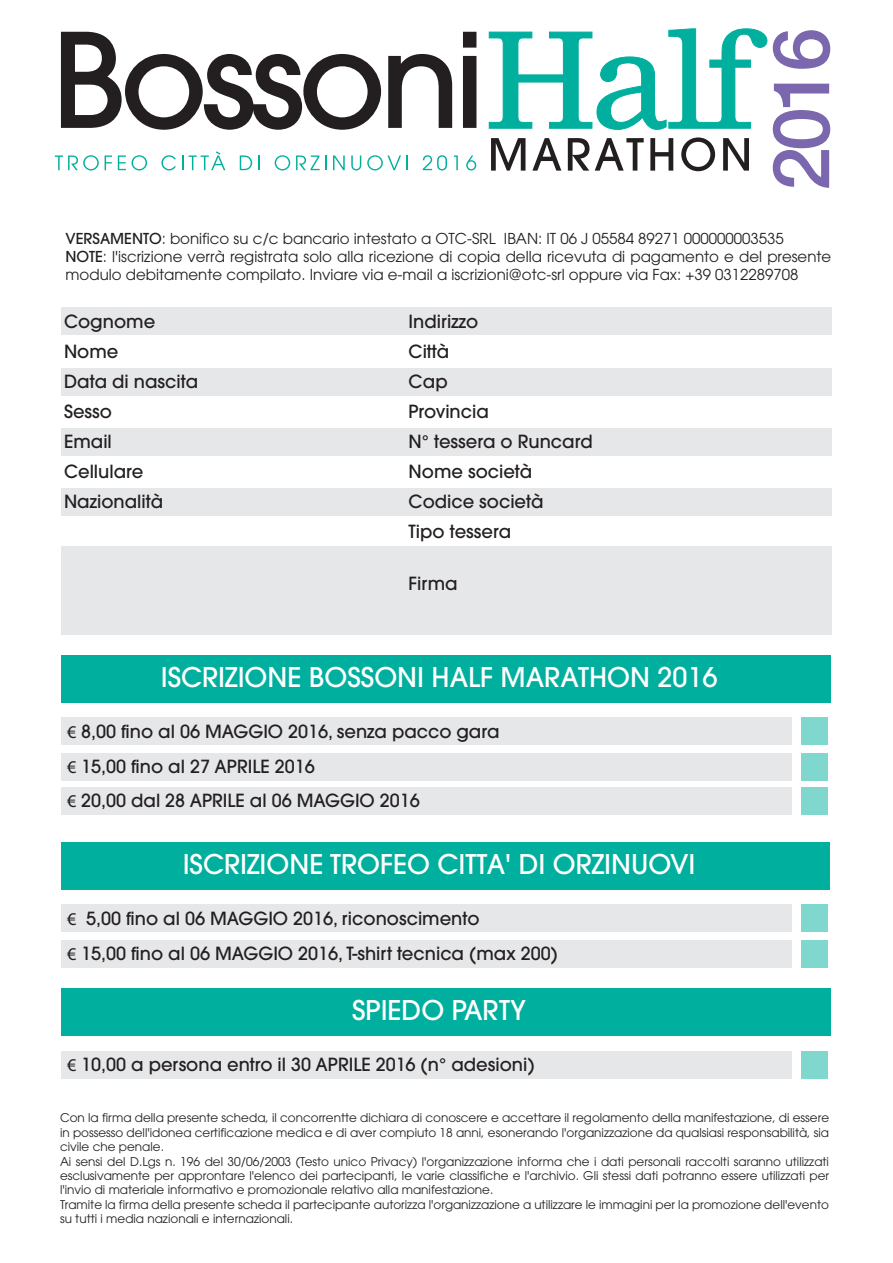
<style>
.page{position:relative;width:893px;height:1263px;background:#fff}
.page>*{position:absolute;margin:0;border:0;box-sizing:border-box;transform-origin:0 0}
.t1{font:500 27px "Avant Garde";color:#fff}
.t2{font:500 18px/30px "Avant Garde";color:#231f20}
.t3{font:15px/18px "Avant Garde";color:#231f20}
.t4{font:12px/14.4px "Avant Garde";color:#231f20}
.s1{font-weight:500}
.s2{font-family:"Myriad Pro";font-weight:400}
</style>
<div class="page">
<div style="left:61px;top:717px;width:731px;height:27px;background:#e6e7e9"></div>
<div style="left:801px;top:717px;width:27px;height:27px;background:#80d7ce"></div>
<div style="left:61px;top:753px;width:731px;height:27px;background:#e6e7e9"></div>
<div style="left:801px;top:753px;width:27px;height:27px;background:#80d7ce"></div>
<div style="left:61px;top:787px;width:731px;height:27px;background:#e6e7e9"></div>
<div style="left:801px;top:787px;width:27px;height:27px;background:#80d7ce"></div>
<div style="left:61px;top:655px;width:769px;height:47px;background:#00af9e"></div>
<div style="left:61px;top:904px;width:731px;height:27px;background:#e6e7e9"></div>
<div style="left:801px;top:904px;width:27px;height:27px;background:#80d7ce"></div>
<div style="left:61px;top:940px;width:731px;height:27px;background:#e6e7e9"></div>
<div style="left:801px;top:940px;width:27px;height:27px;background:#80d7ce"></div>
<div style="left:61px;top:842px;width:768px;height:47px;background:#00af9e"></div>
<div style="left:61px;top:1051px;width:731px;height:27px;background:#e6e7e9"></div>
<div style="left:801px;top:1051px;width:27px;height:27px;background:#80d7ce"></div>
<div style="left:61px;top:988px;width:769px;height:48px;background:#00af9e"></div>
<svg style="left:54px;top:28px;width:778px;height:671px"></svg>
<p class="t3" style="left:66px;top:230px;width:767px"><span class="s1">VERSAMENTO</span>: bonifico su c/c bancario intestato a OTC-SRL IBAN: IT 06 J 05584 89271 000000003535<br><span class="s1">NOTE</span>: l'iscrizione verrà registrata solo alla ricezione di copia della ricevuta di pagamento e del presente modulo debitamente compilato. Inviare via e-mail a iscrizioni@otc-srl oppure via Fax: +39 0312289708</p>
<h2 class="t2" style="left:64px;top:306px;width:136px">Cognome<br>Nome<br>Data di nascita<br>Sesso<br>Email<br>Cellulare<br>Nazionalità</h2>
<h2 class="t2" style="left:409px;top:306px;width:186px">Indirizzo<br>Città<br>Cap<br>Provincia<br>N° tessera o Runcard<br>Nome società<br>Codice società<br>Tipo tessera</h2>
<h2 class="t2" style="left:409px;top:569px;width:51px">Firma</h2>
<h1 class="t1" style="left:161px;top:660px;width:558px">ISCRIZIONE BOSSONI HALF MARATHON 2016</h1>
<h2 class="t2" style="left:67px;top:714px;width:434px;line-height:34.8px"><span class="s2">€</span> 8,00 fino al 06 MAGGIO 2016, senza pacco gara <span class="s2">€</span> 15,00 fino al 27 APRILE 2016<br><span class="s2">€</span> 20,00 dal 28 APRILE al 06 MAGGIO 2016</h2>
<h1 class="t1" style="left:183px;top:847px;width:514px">ISCRIZIONE TROFEO CITTA' DI ORZINUOVI</h1>
<h2 class="t2" style="left:67px;top:900px;width:492px;line-height:35.5px"><span class="s2">€</span> 5,00 fino al 06 MAGGIO 2016, riconoscimento<br><span class="s2">€</span> 15,00 fino al 06 MAGGIO 2016, T-shirt tecnica (max 200)</h2>
<h1 class="t1" style="left:352px;top:994px;width:175px">SPIEDO PARTY</h1>
<h2 class="t2" style="left:67px;top:1050px;width:469px"><span class="s2">€</span> 10,00 a persona entro il 30 APRILE 2016 (n° adesioni)</h2>
<p class="t4" style="left:60px;top:1111px;width:771px">Con la firma della presente scheda, il concorrentte dichiara di conoscere e accettare il regolamento della manifestazione, di essere in possesso dell'idonea certificazione medica e di aver compiuto 18 anni, esonerando l'organizzazione da qualsiasi responsabilità, sia civile che penale.<br>Ai sensi del D.Lgs n. 196 del 30/06/2003 (Testo unico Privacy) l'organizzazione informa che i dati personali raccolti saranno utilizzati esclusivamente per approntare l'elenco dei partecipanti, le varie classifiche e l'archivio. Gli stessi dati potranno essere utilizzati per l'invio di materiale informativo e promozionale relativo alla manifestazione.<br>Tramite la firma della presente scheda il partecipante autorizza l'organizzazione a utilizzare le immagini per la promozione dell'evento su tutti i media nazionali e internazionali.</p>
</div>
